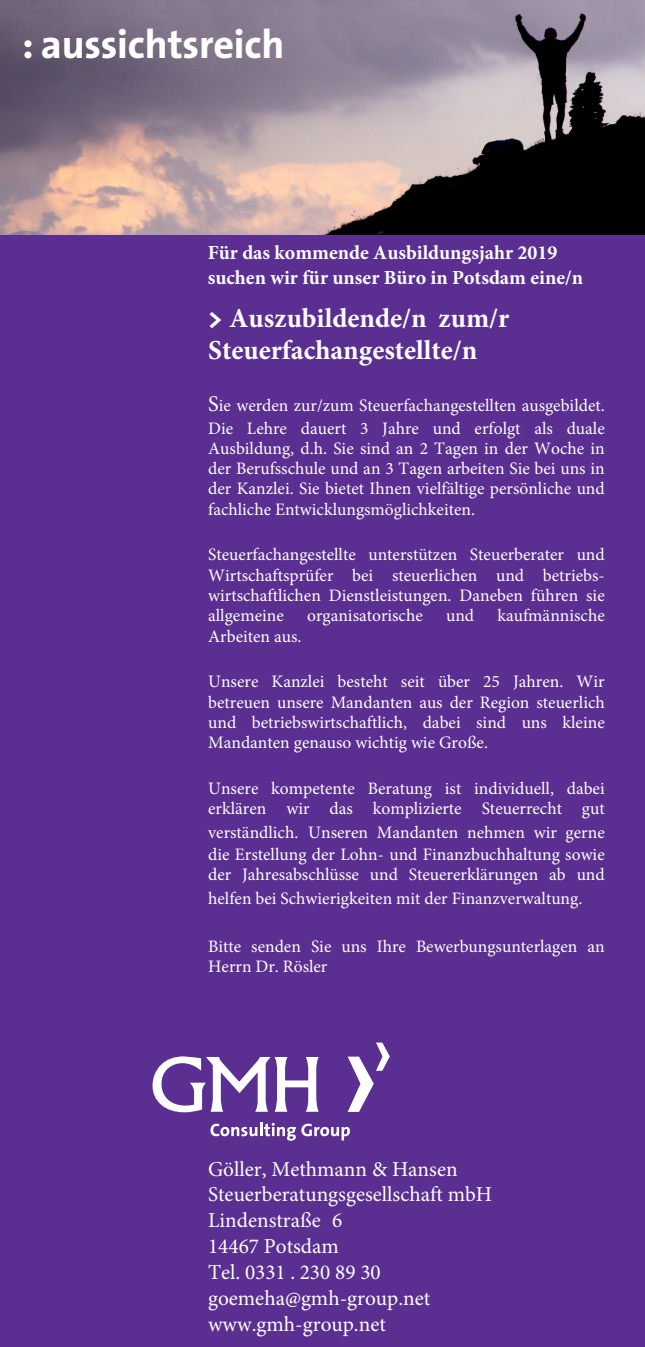
<style>
.page{position:relative;width:645px;height:1347px;background:#fff}
.page>*{position:absolute;margin:0;border:0;box-sizing:border-box;transform-origin:0 0}
.t1{font:700 40.25px "The Sans Office";letter-spacing:-.005em;color:#fff}
.t2{font:700 27.5px/32.5px "Minion Pro";color:#fff}
.t3{font:21.25px/26px "Minion Pro";color:#fff}
.t4{font:700 20px/24.5px "Minion Pro";color:#fff}
.t5{font:17.5px/20.2px "Minion Pro";color:#fff}
.s1{font-family:"The Sans Office"}
.s2{font-size:22.5px}
</style>
<div class="page">
<div style="left:0;top:224px;width:645px;height:1122px;background:#5b2e91"></div>
<svg style="left:153px;top:1056px;width:166px;height:57px"></svg>
<svg style="left:347px;top:1042px;width:43px;height:70px"></svg>
<svg style="left:210px;top:1122px;width:140px;height:18px"></svg>
<img style="left:0;top:0;width:645px;height:235px">
<h1 class="t1" style="left:23px;top:23px;width:263px">: aussichtsreich</h1>
<p class="t4" style="left:208px;top:240px;width:377px">Für das kommende Ausbildungsjahr 2019 suchen wir für unser Büro in Potsdam eine/n</p>
<h2 class="t2" style="left:208px;top:301px;width:303px"><span class="s1">&gt;</span> Auszubildende/n zum/r<br>Steuerfachangestellte/n</h2>
<p class="t5" style="left:208px;top:395px;width:398px;line-height:22.2px"><span class="s2">S</span>ie werden zur/zum Steuerfachangestellten ausgebildet.<br>Die Lehre dauert 3 Jahre und erfolgt als duale</p>
<p class="t5" style="left:208px;top:438px;width:398px;text-align:justify">Ausbildung, d.h. Sie sind an 2 Tagen in der Woche in der Berufsschule und an 3 Tagen arbeiten Sie bei uns in der Kanzlei. Sie bietet Ihnen vielfältige persönliche und fachliche Entwicklungsmöglichkeiten.</p>
<p class="t5" style="left:208px;top:545px;width:398px;text-align:justify">Steuerfachangestellte unterstützen Steuerberater und Wirtschaftsprüfer bei steuerlichen und betriebs&shy;wirtschaftlichen Dienstleistungen. Daneben führen sie allgemeine</p>
<p class="t5" style="left:307px;top:605px;width:117px">organisatorische</p>
<p class="t5" style="left:446px;top:605px;width:30px">und</p>
<p class="t5" style="left:497px;top:605px;width:109px">kaufmännische</p>
<p class="t5" style="left:208px;top:626px;width:95px">Arbeiten aus.</p>
<p class="t5" style="left:208px;top:672px;width:398px;text-align:justify">Unsere Kanzlei besteht seit über 25 Jahren. Wir betreuen unsere Mandanten aus der Region steuerlich und betriebswirtschaftlich, dabei sind uns kleine Mandanten genauso wichtig wie Große.</p>
<p class="t5" style="left:208px;top:778px;width:398px">Unsere kompetente Beratung ist individuell, dabei erklären wir das komplizierte Steuerrecht gut</p>
<p class="t5" style="left:208px;top:821px;width:398px;line-height:22.2px">verständlich. Unseren Mandanten nehmen wir gerne die Erstellung der Lohn- und Finanzbuchhaltung sowie</p>
<p class="t5" style="left:208px;top:862px;width:398px;line-height:24px">der Jahresabschlüsse und Steuererklärungen ab und helfen bei Schwierigkeiten mit der Finanzverwaltung.</p>
<p class="t5" style="left:208px;top:937px;width:398px">Bitte senden Sie uns Ihre Bewerbungsunterlagen an<br>Herrn Dr. Rösler</p>
<p class="t3" style="left:208px;top:1155px;width:286px">Göller, Methmann &amp; Hansen<br>Steuerberatungsgesellschaft mbH<br>Lindenstraße 6<br>14467 Potsdam<br>Tel. 0331 <span class="s1">.</span> 230 89 30 goemeha@gmh-group.net www.gmh-group.net</p>
</div>
